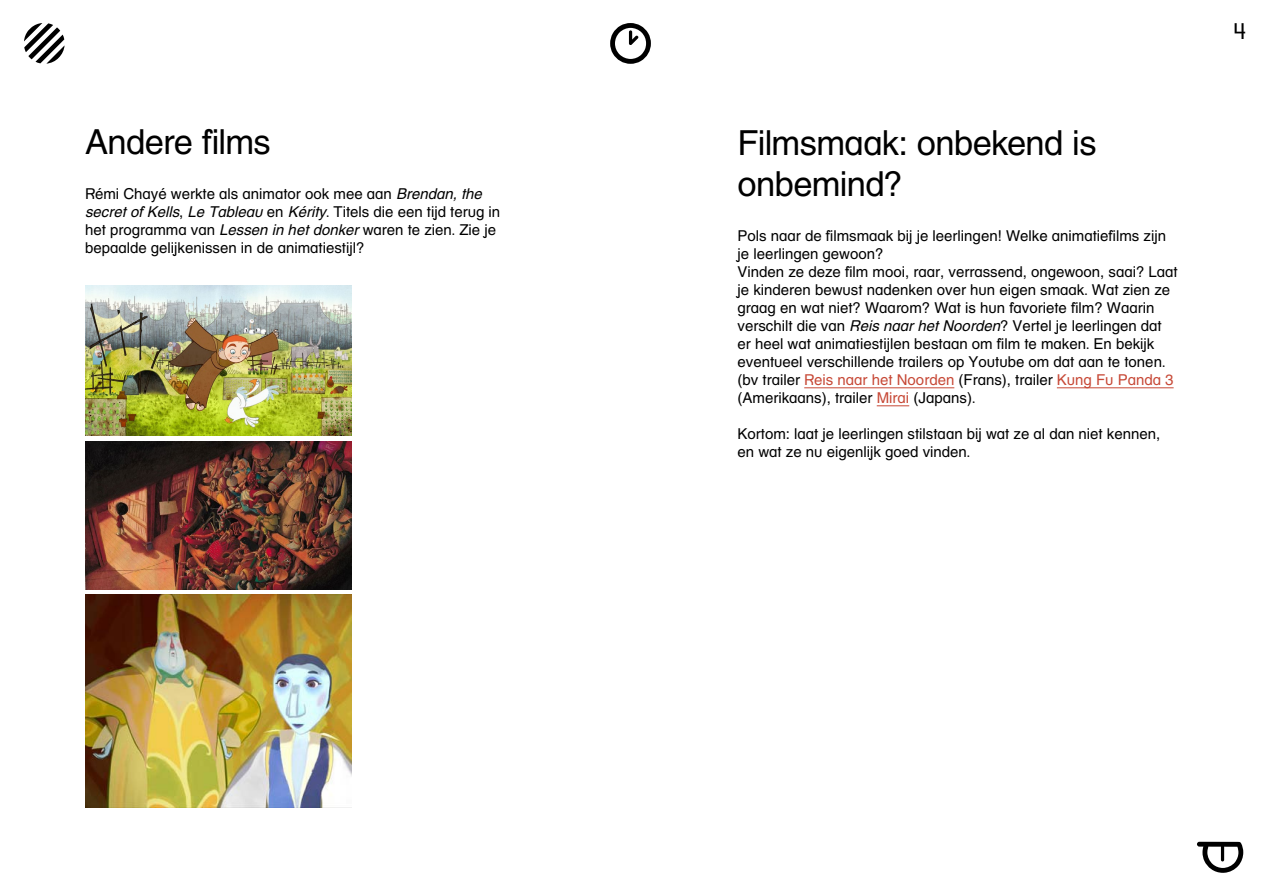
<style>
.page{position:relative;width:1263px;height:893px;background:#fff}
.page>*{position:absolute;margin:0;border:0;box-sizing:border-box;transform-origin:0 0}
._02__Ondertitel{font:34.5px/41.4px "JEF";letter-spacing:-.02em;color:#000}
.t1{font:22.5px "JEF";color:#000}
._04__Lopende_tekst{font:15px/18px "JEF";color:#000}
.s1{font-style:italic}
.s2{color:#c74937}
</style>
<div class="page">
<hr style="left:804px;top:387px;width:150px;height:1px;background:#c74937">
<hr style="left:1057px;top:387px;width:116px;height:1px;background:#c74937">
<hr style="left:877px;top:405px;width:32px;height:1px;background:#c74937">
<img style="left:85px;top:286px;width:266px;height:150px">
<img style="left:85px;top:441px;width:266px;height:148px">
<img style="left:85px;top:595px;width:266px;height:213px">
<p class="_02__Ondertitel" style="left:85px;top:121px;width:187px">Andere films</p>
<p class="_04__Lopende_tekst" style="left:85px;top:184px;width:417px">Rémi Chayé werkte als animator ook mee aan <span class="s1">Brendan, the secret of Kells</span>, <span class="s1">Le Tableau</span> en <span class="s1">Kérity</span>. Titels die een tijd terug in het programma van <span class="s1">Lessen in het donker</span> waren te zien. Zie je bepaalde gelijkenissen in de animatiestijl?</p>
<p class="_02__Ondertitel" style="left:737px;top:122px;width:360px">Filmsmaak: onbekend is onbemind?</p>
<p class="_04__Lopende_tekst" style="left:737px;top:226px;width:430px">Pols naar de filmsmaak bij je leerlingen! Welke animatiefilms zijn je leerlingen gewoon?</p>
<p class="_04__Lopende_tekst" style="left:737px;top:262px;width:442px">Vinden ze deze film mooi, raar, verrassend, ongewoon, saai? Laat je kinderen bewust nadenken over hun eigen smaak. Wat zien ze graag en wat niet? Waarom? Wat is hun favoriete film? Waarin verschilt die van <span class="s1">Reis naar het Noorden</span>? Vertel je leerlingen dat er heel wat animatiestijlen bestaan om film te maken. En bekijk eventueel verschillende trailers op Youtube om dat aan te tonen. (bv trailer <span class="s2">Reis naar het Noorden</span> (Frans), trailer <span class="s2">Kung Fu Panda 3 </span>(Amerikaans), trailer <span class="s2">Mirai</span> (Japans).</p>
<p class="_04__Lopende_tekst" style="left:737px;top:424px;width:424px">Kortom: laat je leerlingen stilstaan bij wat ze al dan niet kennen, en wat ze nu eigenlijk goed vinden.</p>
<h2 class="t1" style="left:1233px;top:17px;width:14px">4</h2>
</div>
